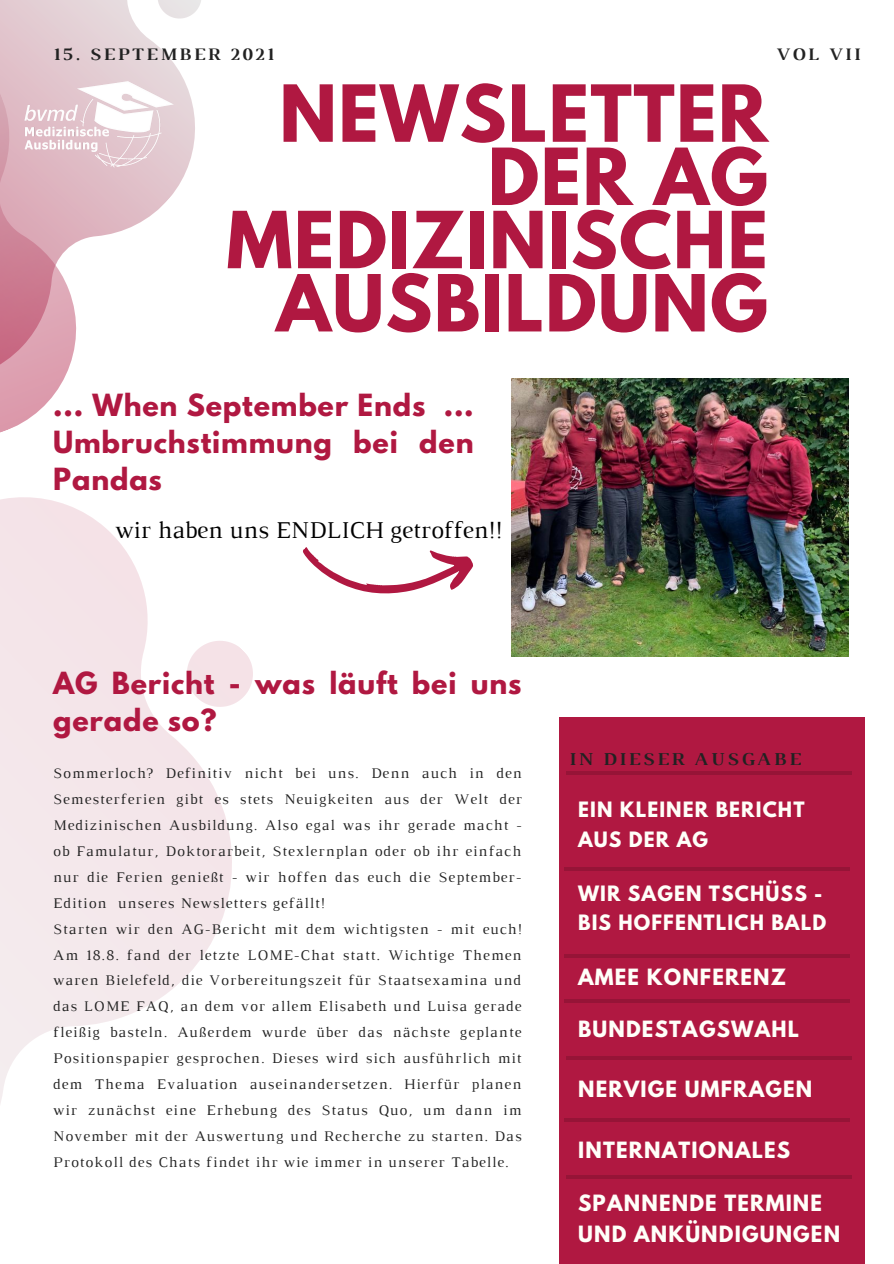
<style>
.page{position:relative;width:894px;height:1264px;background:#fff}
.page>*{position:absolute;margin:0;border:0;box-sizing:border-box;transform-origin:0 0}
.t1{font:700 69.6px/63.2px "League Spartan";letter-spacing:.02em;color:#b01841;text-align:right}
.t2{font:700 27px/37.2px "League Spartan";letter-spacing:.03em;color:#b01841;text-align:justify}
.t3{font:24.6px "Luthier";color:#000}
.t4{font:700 19.8px "League Spartan";letter-spacing:.06em;color:#fffff9}
.t5{font:700 18.75px/29.2px "League Spartan";letter-spacing:.06em;color:#fffff9}
.t6{font:700 18.45px "Luthier";letter-spacing:.14em;color:#222}
.t7{font:700 17.85px "Luthier";letter-spacing:.14em;color:#222}
.t8{font:15px/26px "Luthier";letter-spacing:.07em;color:#222;text-align:justify}
</style>
<div class="page">
<svg style="left:114px;top:0;width:81px;height:233px"></svg>
<svg style="left:148px;top:0;width:53px;height:28px"></svg>
<div style="left:559px;top:717px;width:305px;height:546px;background:#b01841"></div>
<hr style="left:566px;top:1175px;width:285px;height:3px;background:#000">
<hr style="left:566px;top:771px;width:285px;height:4px;background:#961437">
<svg style="left:0;top:0;width:114px;height:433px"></svg>
<img style="left:0;top:81px;width:173px;height:86px">
<svg style="left:0;top:497px;width:232px;height:607px;fill:#f4e8eb"></svg>
<svg style="left:173px;top:627px;width:80px;height:93px"></svg>
<img style="left:511px;top:378px;width:337px;height:278px">
<hr style="left:564px;top:1118px;width:285px;height:3px;background:#000">
<hr style="left:564px;top:867px;width:285px;height:4px;background:#961437">
<hr style="left:564px;top:954px;width:285px;height:3px;background:#000">
<hr style="left:564px;top:999px;width:284px;height:3px;background:#000">
<svg style="left:303px;top:547px;width:170px;height:47px"></svg>
<hr style="left:566px;top:1056px;width:285px;height:3px;background:#000">
<p class="t7" style="left:53px;top:47px;width:221px">15. SEPTEMBER 2021</p>
<p class="t7" style="left:775px;top:47px;width:86px">VOL VII</p>
<p class="t1" style="left:226px;top:91px;width:542px">NEWSLETTER<br>DER AG<br>MEDIZINISCHE<br>AUSBILDUNG</p>
<p class="t2" style="left:53px;top:389px;width:422px">... When September Ends ...<br>Umbruchstimmung bei den Pandas</p>
<p class="t3" style="left:115px;top:521px;width:388px">wir haben uns ENDLICH getroffen!!</p>
<p class="t2" style="left:53px;top:668px;width:469px">AG Bericht - was läuft bei uns gerade so?</p>
<p class="t8" style="left:53px;top:761px;width:470px">Sommerloch? Definitiv nicht bei uns. Denn auch in den Semesterferien gibt es stets Neuigkeiten aus der Welt der Medizinischen Ausbildung. Also egal was ihr gerade macht - ob Famulatur, Doktorarbeit, Stexlernplan oder ob ihr einfach nur die Ferien genießt - wir hoffen das euch die September-Edition unseres Newsletters gefällt!</p>
<p class="t8" style="left:53px;top:916px;width:470px">Starten wir den AG-Bericht mit dem wichtigsten - mit euch!<br>Am 18.8. fand der letzte LOME-Chat statt. Wichtige Themen waren Bielefeld, die Vorbereitungszeit für Staatsexamina und das LOME FAQ, an dem vor allem Elisabeth und Luisa gerade fleißig basteln. Außerdem wurde über das nächste geplante Positionspapier gesprochen. Dieses wird sich ausführlich mit dem Thema Evaluation auseinandersetzen. Hierfür planen wir zunächst eine Erhebung des Status Quo, um dann im November mit der Auswertung und Recherche zu starten. Das Protokoll des Chats findet ihr wie immer in unserer Tabelle.</p>
<p class="t6" style="left:568px;top:752px;width:233px">IN DIESER AUSGABE</p>
<p class="t5" style="left:578px;top:797px;width:228px">EIN KLEINER BERICHT<br>AUS DER AG</p>
<p class="t5" style="left:578px;top:880px;width:250px">WIR SAGEN TSCHÜSS -<br>BIS HOFFENTLICH BALD</p>
<p class="t4" style="left:578px;top:967px;width:209px">AMEE KONFERENZ</p>
<p class="t4" style="left:578px;top:1019px;width:222px">BUNDESTAGSWAHL</p>
<p class="t4" style="left:578px;top:1079px;width:235px">NERVIGE UMFRAGEN</p>
<p class="t4" style="left:578px;top:1140px;width:214px">INTERNATIONALES</p>
<p class="t4" style="left:578px;top:1192px;width:245px">SPANNENDE TERMINE</p>
<p class="t4" style="left:578px;top:1224px;width:263px">UND ANKÜNDIGUNGEN</p>
</div>
